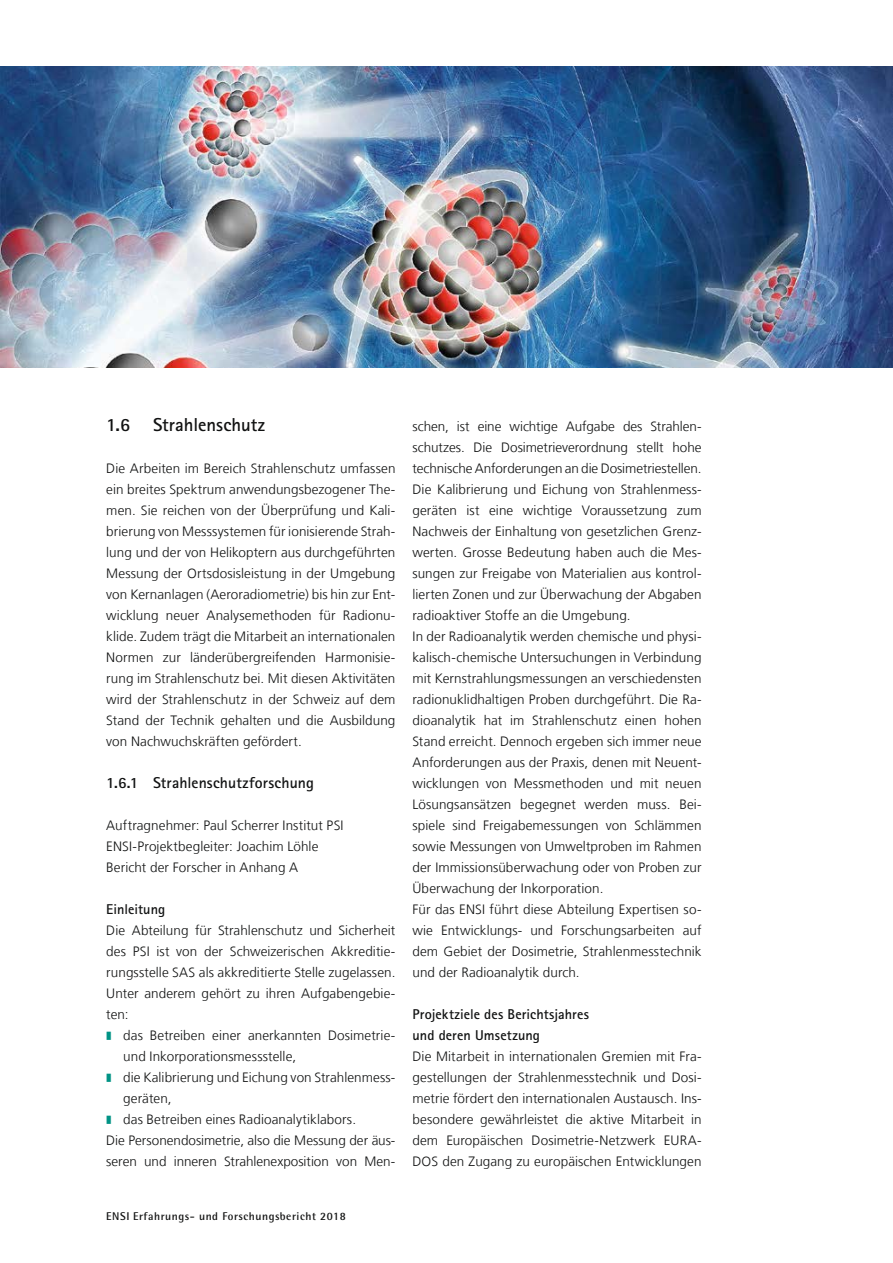
<style>
.page{position:relative;width:893px;height:1263px;background:#fff}
.page>*{position:absolute;margin:0;border:0;box-sizing:border-box;transform-origin:0 0}
.H3_03_x_x__Titel{font:700 18.75px "Rotis Sans Serif Pro";color:#111212}
.H4-04_x_x_x_Titel{font:700 15.75px "Rotis Sans Serif Pro";letter-spacing:.01em;color:#111212}
.H5_05_Titel{font:700 14.25px/21px "Rotis Sans Serif Pro";letter-spacing:.005em;color:#111212}
.p_001_Grundschrift{font:300 13.5px/21px "Frutiger LT Com";letter-spacing:.005em;color:#111212;text-align:justify}
.t1{font:700 11.25px "Rotis Semi Sans Pro";letter-spacing:.05em;color:#111212}
</style>
<div class="page">
<img style="left:0;top:67px;width:893px;height:301px">
<h3 class="H3_03_x_x__Titel" style="left:106px;top:413px;width:160px">1.6 Strahlenschutz</h3>
<p class="p_001_Grundschrift" style="left:106px;top:458px;width:291px">Die Arbeiten im Bereich Strahlenschutz umfassen ein breites Spektrum anwendungsbezogener The&shy;men. Sie reichen von der Überprüfung und Kali&shy;brierung von Messsystemen für ionisierende Strah&shy;lung und der von Helikoptern aus durchgeführten Messung der Ortsdosisleistung in der Umgebung von Kernanlagen (Aeroradiometrie) bis hin zur Ent&shy;wicklung neuer Analysemethoden für Radionu&shy;klide. Zudem trägt die Mitarbeit an internationalen Normen zur länderübergreifenden Harmonisie&shy;rung im Strahlenschutz bei. Mit diesen Aktivitäten wird der Strahlenschutz in der Schweiz auf dem Stand der Technik gehalten und die Ausbildung von Nachwuchskräften gefördert.</p>
<h4 class="H4-04_x_x_x_Titel" style="left:106px;top:772px;width:209px">1.6.1 Strahlenschutzforschung</h4>
<p class="p_001_Grundschrift" style="left:106px;top:815px;width:239px">Auftragnehmer: Paul Scherrer Institut PSI</p>
<p class="p_001_Grundschrift" style="left:106px;top:836px;width:214px">ENSI-Projektbegleiter: Joachim Löhle</p>
<p class="p_001_Grundschrift" style="left:106px;top:857px;width:193px">Bericht der Forscher in Anhang A</p>
<h5 class="H5_05_Titel" style="left:106px;top:898px;width:61px">Einleitung</h5>
<p class="p_001_Grundschrift" style="left:106px;top:920px;width:291px">Die Abteilung für Strahlenschutz und Sicherheit des PSI ist von der Schweizerischen Akkreditie&shy;rungsstelle SAS als akkreditierte Stelle zugelassen.<br>Unter anderem gehört zu ihren Aufgabengebie&shy;ten:</p>
<p class="p_001_Grundschrift" style="left:123px;top:1025px;width:274px">das Betreiben einer anerkannten Dosimetrie&shy;und Inkorporationsmessstelle,</p>
<p class="p_001_Grundschrift" style="left:123px;top:1067px;width:274px">die Kalibrierung und Eichung von Strahlenmess&shy;geräten,</p>
<p class="p_001_Grundschrift" style="left:123px;top:1109px;width:234px">das Betreiben eines Radioanalytiklabors.</p>
<p class="p_001_Grundschrift" style="left:106px;top:1130px;width:291px">Die Personendosimetrie, also die Messung der äus&shy;seren und inneren Strahlenexposition von Men-</p>
<p class="t1" style="left:106px;top:1209px;width:241px">ENSI Erfahrungs- und Forschungsbericht 2018</p>
<p class="p_001_Grundschrift" style="left:412px;top:416px;width:291px">schen, ist eine wichtige Aufgabe des Strahlen&shy;schutzes. Die Dosimetrieverordnung stellt hohe technische Anforderungen an die Dosimetriestellen.</p>
<p class="p_001_Grundschrift" style="left:412px;top:479px;width:291px">Die Kalibrierung und Eichung von Strahlenmess&shy;geräten ist eine wichtige Voraussetzung zum Nachweis der Einhaltung von gesetzlichen Grenz&shy;werten. Grosse Bedeutung haben auch die Mes&shy;sungen zur Freigabe von Materialien aus kontrol&shy;lierten Zonen und zur Überwachung der Abgaben radioaktiver Stoffe an die Umgebung.</p>
<p class="p_001_Grundschrift" style="left:412px;top:626px;width:291px">In der Radioanalytik werden chemische und physi&shy;kalisch-chemische Untersuchungen in Verbindung mit Kernstrahlungsmessungen an verschiedensten radionuklidhaltigen Proben durchgeführt. Die Ra&shy;dioanalytik hat im Strahlenschutz einen hohen Stand erreicht. Dennoch ergeben sich immer neue Anforderungen aus der Praxis, denen mit Neuent&shy;wicklungen von Messmethoden und mit neuen Lösungsansätzen begegnet werden muss. Bei&shy;spiele sind Freigabemessungen von Schlämmen sowie Messungen von Umweltproben im Rahmen der Immissionsüberwachung oder von Proben zur Überwachung der Inkorporation.</p>
<p class="p_001_Grundschrift" style="left:412px;top:899px;width:291px">Für das ENSI führt diese Abteilung Expertisen so&shy;wie Entwicklungs- und Forschungsarbeiten auf dem Gebiet der Dosimetrie, Strahlenmesstechnik und der Radioanalytik durch.</p>
<h5 class="H5_05_Titel" style="left:412px;top:1003px;width:178px">Projektziele des Berichtsjahres und deren Umsetzung</h5>
<p class="p_001_Grundschrift" style="left:412px;top:1046px;width:291px">Die Mitarbeit in internationalen Gremien mit Fra&shy;gestellungen der Strahlenmesstechnik und Dosi&shy;metrie fördert den internationalen Austausch. Ins&shy;besondere gewährleistet die aktive Mitarbeit in dem Europäischen Dosimetrie-Netzwerk EURA-DOS den Zugang zu europäischen Entwicklungen</p>
</div>
